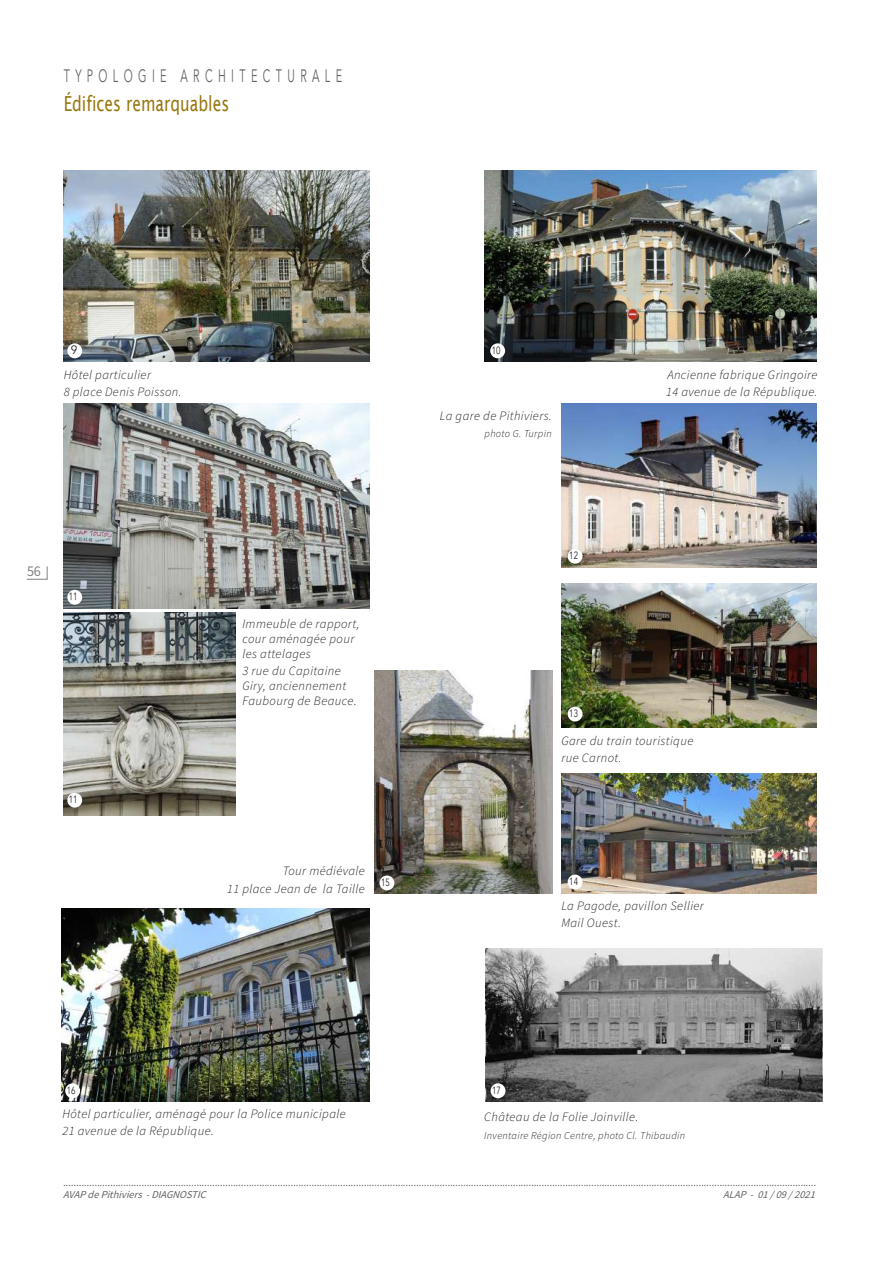
<style>
.page{position:relative;width:893px;height:1263px;background:#fff}
.page>*{position:absolute;margin:0;border:0;box-sizing:border-box;transform-origin:0 0}
.t1{font:20.7px "Lucida Sans";color:#97750d;scale:.75 1}
.t2{font:18px "Avenir";letter-spacing:.5em;color:#636366;scale:.6 1}
.t3{font:15px "Source Sans Pro";color:#808285;scale:.95 1}
.t4{font:italic 300 12.75px/17.1px "Source Sans Pro";letter-spacing:.03em;color:#231f20}
.t5{font:12px "Avenir";color:#231f20}
.t6{font:italic 10.5px/12.6px "Source Sans Pro";color:#636366}
.t7{font:italic 300 10.5px "Source Sans Pro";letter-spacing:.03em;color:#231f20}
.t8{font:10.5px "Avenir";color:#231f20;scale:.75 1}
</style>
<div class="page">
<svg style="left:26px;top:566px;width:22px;height:14px"></svg>
<img style="left:561px;top:404px;width:255px;height:164px">
<img style="left:64px;top:170px;width:306px;height:192px">
<img style="left:561px;top:584px;width:255px;height:144px">
<img style="left:561px;top:774px;width:255px;height:119px">
<img style="left:486px;top:948px;width:337px;height:153px">
<img style="left:485px;top:170px;width:331px;height:192px">
<img style="left:62px;top:908px;width:308px;height:193px">
<img style="left:374px;top:670px;width:179px;height:224px">
<img style="left:64px;top:404px;width:306px;height:205px">
<img style="left:64px;top:613px;width:171px;height:202px">
<div style="left:67px;top:343px;width:15px;height:15px;background:#fff;border-radius:50%"></div>
<div style="left:490px;top:343px;width:15px;height:15px;background:#fff;border-radius:50%"></div>
<div style="left:67px;top:590px;width:15px;height:15px;background:#fff;border-radius:50%"></div>
<div style="left:67px;top:793px;width:15px;height:15px;background:#fff;border-radius:50%"></div>
<div style="left:568px;top:549px;width:15px;height:15px;background:#fff;border-radius:50%"></div>
<div style="left:568px;top:707px;width:15px;height:14px;background:#fff;border-radius:50%"></div>
<div style="left:568px;top:875px;width:15px;height:14px;background:#fff;border-radius:50%"></div>
<div style="left:379px;top:875px;width:15px;height:15px;background:#fff;border-radius:50%"></div>
<div style="left:65px;top:1083px;width:15px;height:15px;background:#fff;border-radius:50%"></div>
<div style="left:491px;top:1083px;width:14px;height:15px;background:#fff;border-radius:50%"></div>
<h2 class="t2" style="left:64px;top:65px;width:465px">TYPOLOGIE ARCHITECTURALE</h2>
<h1 class="t1" style="left:64px;top:92px;width:222px">Édifices remarquables</h1>
<p class="t5" style="left:71px;top:343px;width:8px">9</p>
<p class="t8" style="left:492px;top:344px;width:13px">10</p>
<p class="t4" style="left:64px;top:366px;width:119px">Hôtel particulier<br>8 place Denis Poisson.</p>
<p class="t4" style="left:666px;top:366px;width:153px">Ancienne fabrique Gringoire<br>14 avenue de la République.</p>
<p class="t4" style="left:440px;top:407px;width:113px">La gare de Pithiviers.</p>
<p class="t7" style="left:485px;top:427px;width:69px">photo G. Turpin</p>
<p class="t3" style="left:27px;top:562px;width:16px">56</p>
<p class="t8" style="left:69px;top:590px;width:13px">11</p>
<p class="t8" style="left:69px;top:793px;width:13px">11</p>
<p class="t4" style="left:242px;top:616px;width:119px;line-height:15px">Immeuble de rapport, cour aménagée pour les attelages</p>
<p class="t4" style="left:242px;top:664px;width:116px;line-height:15px">3 rue du Capitaine<br>Giry, anciennement<br>Faubourg de Beauce.</p>
<p class="t8" style="left:569px;top:549px;width:13px">12</p>
<p class="t8" style="left:569px;top:707px;width:13px">13</p>
<p class="t4" style="left:561px;top:732px;width:133px">Gare du train touristique rue Carnot.</p>
<p class="t4" style="left:227px;top:863px;width:139px;text-align:right">Tour médiévale<br>11 place Jean de la Taille</p>
<p class="t8" style="left:381px;top:876px;width:13px">15</p>
<p class="t8" style="left:569px;top:875px;width:13px">14</p>
<p class="t4" style="left:561px;top:897px;width:144px">La Pagode, pavillon Sellier<br>Mail Ouest.</p>
<p class="t8" style="left:67px;top:1084px;width:13px">16</p>
<p class="t8" style="left:492px;top:1084px;width:13px">17</p>
<p class="t4" style="left:62px;top:1105px;width:285px">Hôtel particulier, aménagé pour la Police municipale<br>21 avenue de la République.</p>
<p class="t4" style="left:484px;top:1109px;width:156px">Château de la Folie Joinville.</p>
<p class="t7" style="left:484px;top:1129px;width:202px">Inventaire Région Centre, photo Cl. Thibaudin</p>
<p class="t6" style="left:63px;top:1176px;width:758px">................................................................................................................................................................................................................................................................................................<br>AVAPdePithiviers -DIAGNOSTIC</p>
<p class="t6" style="left:723px;top:1189px;width:97px">ALAP - 01/09/2021</p>
</div>
